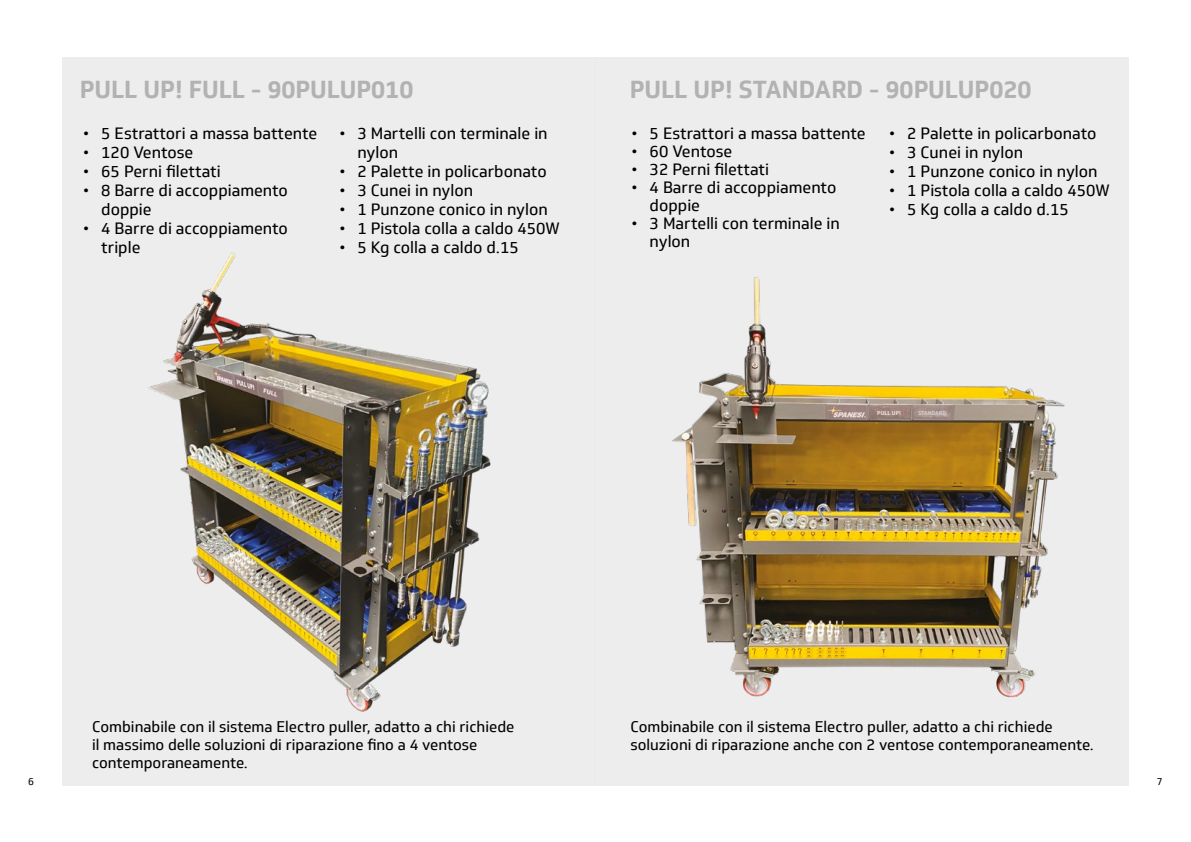
<style>
.page{position:relative;width:1191px;height:842px;background:#fff}
.page>*{position:absolute;margin:0;border:0;box-sizing:border-box;transform-origin:0 0}
.t1{font:700 24px "Soleto";color:#b3b2b2}
.t2{font:16px/19px "Soleto";color:#000}
.t3{font:15px/18px "Soleto";color:#000}
.t4{font:10px "Soleto";color:#000}
.t5{font:800 5.4px "Soleto";color:#d3cac6}
.t6{font:800 5.4px "Soleto";letter-spacing:-.005em;color:#e5dad4}
</style>
<div class="page">
<div style="left:62px;top:57px;width:533px;height:728px;background:#e9e9e9"></div>
<img style="left:148px;top:252px;width:343px;height:460px">
<div style="left:595px;top:57px;width:533px;height:728px;background:#e9e9e9"></div>
<img style="left:672px;top:277px;width:393px;height:421px">
<h1 class="t1" style="left:80px;top:74px;width:335px">PULL UP! FULL - 90PULUP010</h1>
<p class="t2" style="left:83px;top:124px;width:236px">• 5 Estrattori a massa battente</p>
<p class="t2" style="left:83px;top:143px;width:112px">• 120 Ventose</p>
<p class="t2" style="left:83px;top:162px;width:139px">• 65 Perni filettati</p>
<p class="t2" style="left:101px;top:181px;width:188px;text-indent:-18px">• 8 Barre di accoppiamento doppie</p>
<p class="t2" style="left:101px;top:219px;width:188px;text-indent:-18px">• 4 Barre di accoppiamento triple</p>
<p class="t2" style="left:357px;top:124px;width:192px;text-indent:-18px">• 3 Martelli con terminale in nylon</p>
<p class="t2" style="left:339px;top:162px;width:209px">• 2 Palette in policarbonato</p>
<p class="t2" style="left:339px;top:181px;width:135px">• 3 Cunei in nylon</p>
<p class="t2" style="left:339px;top:200px;width:210px">• 1 Punzone conico in nylon</p>
<p class="t2" style="left:339px;top:219px;width:222px">• 1 Pistola colla a caldo 450W</p>
<p class="t2" style="left:339px;top:238px;width:181px">• 5 Kg colla a caldo d.15</p>
<h1 class="t1" style="left:630px;top:74px;width:403px">PULL UP! STANDARD - 90PULUP020</h1>
<p class="t2" style="left:631px;top:124px;width:236px">• 5 Estrattori a massa battente</p>
<p class="t2" style="left:631px;top:142px;width:102px">• 60 Ventose</p>
<p class="t2" style="left:631px;top:160px;width:139px">• 32 Perni filettati</p>
<p class="t2" style="left:649px;top:179px;width:188px;line-height:18px;text-indent:-18px">• 4 Barre di accoppiamento doppie</p>
<p class="t2" style="left:649px;top:215px;width:192px;line-height:18px;text-indent:-18px">• 3 Martelli con terminale in nylon</p>
<p class="t2" style="left:889px;top:124px;width:209px">• 2 Palette in policarbonato</p>
<p class="t2" style="left:889px;top:143px;width:135px">• 3 Cunei in nylon</p>
<p class="t2" style="left:889px;top:162px;width:210px">• 1 Punzone conico in nylon</p>
<p class="t2" style="left:889px;top:181px;width:222px">• 1 Pistola colla a caldo 450W</p>
<p class="t2" style="left:889px;top:200px;width:181px">• 5 Kg colla a caldo d.15</p>
<p class="t6" style="left:877px;top:410px;width:25px">PULL UP!</p>
<p class="t5" style="left:918px;top:410px;width:30px">STANDARD</p>
<p class="t3" style="left:92px;top:718px;width:424px">Combinabile con il sistema Electro puller, adatto a chi richiede il massimo delle soluzioni di riparazione fino a 4 ventose contemporaneamente.</p>
<p class="t3" style="left:630px;top:718px;width:465px">Combinabile con il sistema Electro puller, adatto a chi richiede soluzioni di riparazione anche con 2 ventose contemporaneamente.</p>
<p class="t4" style="left:28px;top:776px;width:7px">6</p>
<p class="t4" style="left:1156px;top:776px;width:7px">7</p>
</div>
